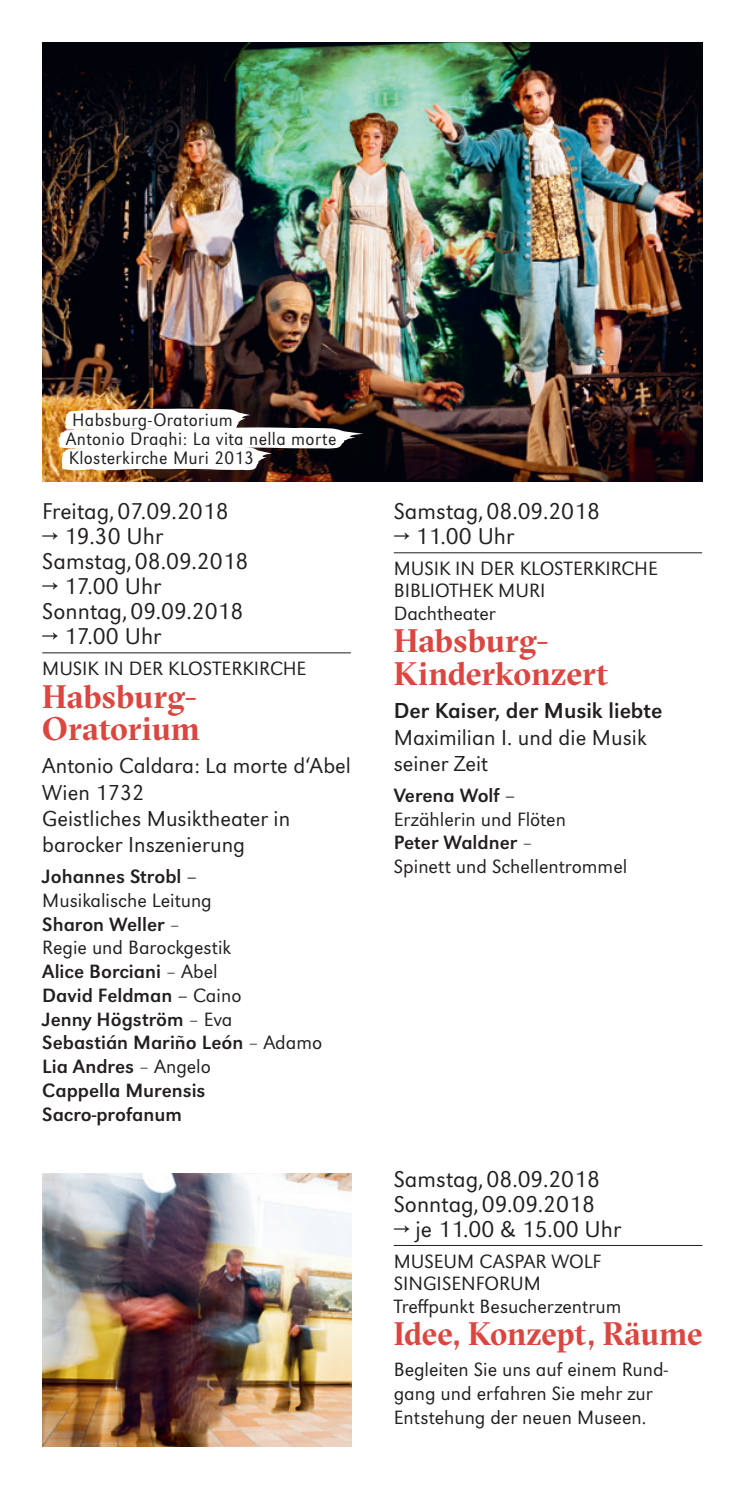
<style>
.page{position:relative;width:745px;height:1489px;background:#fff}
.page>*{position:absolute;margin:0;border:0;box-sizing:border-box;transform-origin:0 0}
.Titel_Veranstaltung{font:700 32.5px/32.5px "GT Sectra Fine";letter-spacing:-.005em;color:#da4640}
.Datum{font:300 23.75px/25px "URW Grotesk";color:#231f20}
.Zusatz___Musiker{font:300 22.5px/26.2px "URW Grotesk";color:#231f20}
.Zusatz___Musiker-2{font:22.5px "URW Grotesk";color:#231f20}
.Lauftext{font:20px/23.8px "URW Grotesk";color:#231f20}
.Lauftext-2{font:300 20px/23.8px "URW Grotesk";color:#231f20}
.Ressort{font:300 20px/22.5px "URW Grotesk";color:#231f20}
.Ort{font:300 20px "URW Grotesk";color:#231f20}
.Legenden{font:300 18.75px "URW Grotesk Nar";letter-spacing:.02em;color:#231f20}
.s1{font-weight:300}
.s2{font-weight:400}
</style>
<div class="page">
<hr style="left:393px;top:1244px;width:309px;height:1px;background:#231f20">
<hr style="left:42px;top:652px;width:308px;height:1px;background:#231f20">
<hr style="left:393px;top:552px;width:308px;height:1px;background:#231f20">
<img style="left:43px;top:43px;width:659px;height:439px">
<svg style="left:59px;top:408px;width:304px;height:62px"></svg>
<img style="left:43px;top:1173px;width:308px;height:273px">
<p class="Legenden" style="left:72px;top:409px;width:162px">Habsburg-Oratorium</p>
<p class="Legenden" style="left:66px;top:427px;width:272px">Antonio Draghi: La vita nella morte</p>
<p class="Legenden" style="left:69px;top:446px;width:187px">Klosterkirche Muri 2013</p>
<p class="Datum" style="left:42px;top:498px;width:188px">Freitag, 07.09.2018</p>
<p class="Datum" style="left:42px;top:523px;width:208px">→ 19.30 Uhr<br>Samstag, 08.09.2018</p>
<p class="Datum" style="left:42px;top:573px;width:202px">→ 17.00 Uhr<br>Sonntag, 09.09.2018</p>
<p class="Datum" style="left:42px;top:623px;width:120px">→ 17.00 Uhr</p>
<p class="Ressort" style="left:42px;top:657px;width:265px">MUSIK IN DER KLOSTERKIRCHE</p>
<p class="Titel_Veranstaltung" style="left:42px;top:680px;width:159px">Habsburg-<br>Oratorium</p>
<p class="Zusatz___Musiker" style="left:42px;top:753px;width:310px">Antonio Caldara: La morte d‘Abel<br>Wien 1732<br>Geistliches Musiktheater in barocker Inszenierung</p>
<p class="Lauftext" style="left:42px;top:864px;width:281px">Johannes Strobl –<br><span class="s1">Musikalische Leitung<br></span>Sharon Weller <span class="s1">–<br>Regie und Barockgestik<br></span>Alice Borciani <span class="s1">– Abel<br></span>David Feldman – <span class="s1">Caino<br></span>Jenny Högström <span class="s1">– Eva<br></span>Sebastián Mariño León <span class="s1">– Adamo<br></span>Lia Andres <span class="s1">– Angelo<br></span>Cappella Murensis<br>Sacro-profanum</p>
<p class="Datum" style="left:393px;top:498px;width:208px">Samstag, 08.09.2018</p>
<p class="Datum" style="left:393px;top:523px;width:122px">→ 11.00 Uhr</p>
<p class="Ressort" style="left:393px;top:557px;width:265px">MUSIK IN DER KLOSTERKIRCHE<br>BIBLIOTHEK MURI</p>
<p class="Ort" style="left:393px;top:602px;width:103px">Dachtheater</p>
<p class="Titel_Veranstaltung" style="left:393px;top:625px;width:216px">Habsburg-<br>Kinderkonzert</p>
<p class="Zusatz___Musiker-2" style="left:393px;top:697px;width:270px">Der Kaiser, der Musik liebte</p>
<p class="Zusatz___Musiker" style="left:393px;top:724px;width:254px">Maximilian I. und die Musik seiner Zeit</p>
<p class="Lauftext-2" style="left:393px;top:783px;width:235px"><span class="s2">Verena Wolf –<br></span>Erzählerin und Flöten<br><span class="s2">Peter Waldner</span> –<br>Spinett und Schellentrommel</p>
<p class="Datum" style="left:393px;top:1166px;width:208px">Samstag, 08.09.2018<br>Sonntag, 09.09.2018</p>
<p class="Datum" style="left:393px;top:1216px;width:229px">→ je 11.00 &amp; 15.00 Uhr</p>
<p class="Ressort" style="left:393px;top:1249px;width:209px">MUSEUM CASPAR WOLF<br>SINGISENFORUM</p>
<p class="Ort" style="left:393px;top:1294px;width:229px">Treffpunkt Besucherzentrum</p>
<p class="Titel_Veranstaltung" style="left:393px;top:1317px;width:310px">Idee, Konzept, Räume</p>
<p class="Lauftext-2" style="left:393px;top:1357px;width:275px">Begleiten Sie uns auf einem Rund&shy;gang und erfahren Sie mehr zur<br>Entstehung der neuen Museen.</p>
</div>
